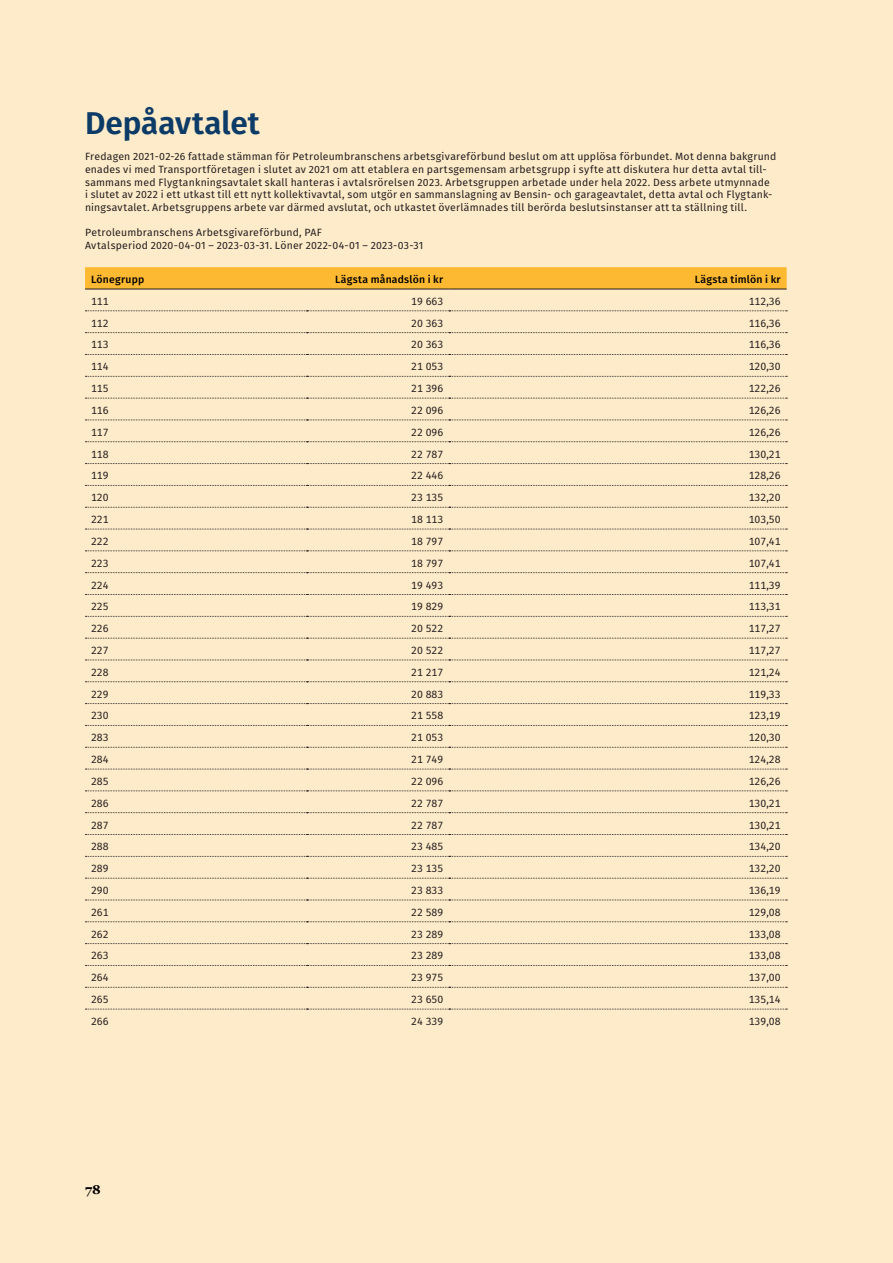
<style>
.page{position:relative;width:893px;height:1263px;background:#feebc9}
.page>*{position:absolute;margin:0;border:0;box-sizing:border-box;transform-origin:0 0}
.NY_R1{font:600 31.5px "Fira Sans";color:#0c3b67}
.t1{font:700 12.75px "Georgia";color:#000}
.Tabell_brödtext{font:10.5px/12.6px "Fira Sans";letter-spacing:.02em;color:#231f20}
.Tabell_siffror{font:10.5px "Fira Sans";color:#231f20}
.Tabell_brödtext_bold{font:500 10.5px "Fira Sans";letter-spacing:.02em;color:#000}
</style>
<div class="page">
<svg style="left:85px;top:267px;width:702px;height:22px;background:#f8b631"></svg>
<hr style="left:85px;top:289px;width:222px;height:1px;background:#231f20">
<hr style="left:307px;top:289px;width:142px;height:1px;background:#231f20">
<hr style="left:449px;top:289px;width:338px;height:1px;background:#231f20">
<svg style="left:85px;top:310px;width:702px;height:1px"></svg>
<svg style="left:85px;top:332px;width:702px;height:1px"></svg>
<svg style="left:85px;top:354px;width:702px;height:1px"></svg>
<svg style="left:85px;top:376px;width:702px;height:1px"></svg>
<svg style="left:85px;top:398px;width:702px;height:1px"></svg>
<svg style="left:85px;top:420px;width:702px;height:1px"></svg>
<svg style="left:85px;top:441px;width:702px;height:1px"></svg>
<svg style="left:85px;top:463px;width:702px;height:1px"></svg>
<svg style="left:85px;top:485px;width:702px;height:1px"></svg>
<svg style="left:85px;top:507px;width:702px;height:1px"></svg>
<svg style="left:85px;top:529px;width:702px;height:1px"></svg>
<svg style="left:85px;top:550px;width:702px;height:1px"></svg>
<svg style="left:85px;top:660px;width:702px;height:1px"></svg>
<svg style="left:85px;top:681px;width:702px;height:1px"></svg>
<svg style="left:85px;top:703px;width:702px;height:1px"></svg>
<svg style="left:85px;top:725px;width:702px;height:1px"></svg>
<svg style="left:85px;top:747px;width:702px;height:1px"></svg>
<svg style="left:85px;top:769px;width:702px;height:1px"></svg>
<svg style="left:85px;top:790px;width:702px;height:1px"></svg>
<svg style="left:85px;top:812px;width:702px;height:1px"></svg>
<svg style="left:85px;top:834px;width:702px;height:1px"></svg>
<svg style="left:85px;top:856px;width:702px;height:1px"></svg>
<svg style="left:85px;top:878px;width:702px;height:1px"></svg>
<svg style="left:85px;top:899px;width:702px;height:1px"></svg>
<svg style="left:85px;top:943px;width:702px;height:1px"></svg>
<svg style="left:85px;top:965px;width:702px;height:1px"></svg>
<svg style="left:85px;top:987px;width:702px;height:1px"></svg>
<svg style="left:85px;top:1009px;width:702px;height:1px"></svg>
<svg style="left:85px;top:572px;width:702px;height:1px"></svg>
<svg style="left:85px;top:594px;width:702px;height:1px"></svg>
<svg style="left:85px;top:616px;width:702px;height:1px"></svg>
<svg style="left:85px;top:638px;width:702px;height:1px"></svg>
<svg style="left:85px;top:921px;width:702px;height:1px"></svg>
<p class="NY_R1" style="left:85px;top:98px;width:176px">Depåavtalet</p>
<p class="Tabell_brödtext" style="left:85px;top:150px;width:693px">Fredagen 2021-02-26 fattade stämman för Petroleumbranschens arbetsgivareförbund beslut om att upplösa förbundet. Mot denna bakgrund enades vi med Transportföretagen i slutet av 2021 om att etablera en partsgemensam arbetsgrupp i syfte att diskutera hur detta avtal till&shy;sammans med Flygtankningsavtalet skall hanteras i avtalsrörelsen 2023. Arbetsgruppen arbetade under hela 2022. Dess arbete utmynnade<br>i slutet av 2022 i ett utkast till ett nytt kollektivavtal, som utgör en sammanslagning av Bensin- och garageavtalet, detta avtal och Flygtank&shy;ningsavtalet. Arbetsgruppens arbete var därmed avslutat, och utkastet överlämnades till berörda beslutsinstanser att ta ställning till.</p>
<p class="Tabell_brödtext" style="left:85px;top:226px;width:340px">Petroleumbranschens Arbetsgivareförbund, PAF<br>Avtalsperiod 2020-04-01 – 2023-03-31. Löner 2022-04-01 – 2023-03-31</p>
<p class="Tabell_brödtext_bold" style="left:91px;top:271px;width:55px">Lönegrupp</p>
<p class="Tabell_brödtext_bold" style="left:335px;top:271px;width:110px">Lägsta månadslön i kr</p>
<p class="Tabell_brödtext_bold" style="left:695px;top:271px;width:87px">Lägsta timlön i kr</p>
<p class="Tabell_siffror" style="left:91px;top:293px;width:19px">111</p>
<p class="Tabell_siffror" style="left:411px;top:293px;width:34px">19 663</p>
<p class="Tabell_siffror" style="left:749px;top:293px;width:33px">112,36</p>
<p class="Tabell_siffror" style="left:91px;top:315px;width:19px">112</p>
<p class="Tabell_siffror" style="left:411px;top:315px;width:34px">20 363</p>
<p class="Tabell_siffror" style="left:749px;top:315px;width:33px">116,36</p>
<p class="Tabell_siffror" style="left:91px;top:337px;width:19px">113</p>
<p class="Tabell_siffror" style="left:411px;top:337px;width:34px">20 363</p>
<p class="Tabell_siffror" style="left:749px;top:337px;width:33px">116,36</p>
<p class="Tabell_siffror" style="left:91px;top:359px;width:19px">114</p>
<p class="Tabell_siffror" style="left:411px;top:359px;width:34px">21 053</p>
<p class="Tabell_siffror" style="left:749px;top:359px;width:33px">120,30</p>
<p class="Tabell_siffror" style="left:91px;top:380px;width:19px">115</p>
<p class="Tabell_siffror" style="left:411px;top:380px;width:34px">21 396</p>
<p class="Tabell_siffror" style="left:749px;top:380px;width:33px">122,26</p>
<p class="Tabell_siffror" style="left:91px;top:402px;width:19px">116</p>
<p class="Tabell_siffror" style="left:411px;top:402px;width:34px">22 096</p>
<p class="Tabell_siffror" style="left:749px;top:402px;width:33px">126,26</p>
<p class="Tabell_siffror" style="left:91px;top:424px;width:19px">117</p>
<p class="Tabell_siffror" style="left:411px;top:424px;width:34px">22 096</p>
<p class="Tabell_siffror" style="left:749px;top:424px;width:33px">126,26</p>
<p class="Tabell_siffror" style="left:91px;top:446px;width:19px">118</p>
<p class="Tabell_siffror" style="left:411px;top:446px;width:34px">22 787</p>
<p class="Tabell_siffror" style="left:749px;top:446px;width:33px">130,21</p>
<p class="Tabell_siffror" style="left:91px;top:468px;width:19px">119</p>
<p class="Tabell_siffror" style="left:411px;top:468px;width:34px">22 446</p>
<p class="Tabell_siffror" style="left:749px;top:468px;width:33px">128,26</p>
<p class="Tabell_siffror" style="left:91px;top:490px;width:19px">120</p>
<p class="Tabell_siffror" style="left:411px;top:490px;width:34px">23 135</p>
<p class="Tabell_siffror" style="left:749px;top:490px;width:33px">132,20</p>
<p class="Tabell_siffror" style="left:91px;top:511px;width:19px">221</p>
<p class="Tabell_siffror" style="left:411px;top:511px;width:34px">18 113</p>
<p class="Tabell_siffror" style="left:749px;top:511px;width:33px">103,50</p>
<p class="Tabell_siffror" style="left:91px;top:533px;width:19px">222</p>
<p class="Tabell_siffror" style="left:411px;top:533px;width:34px">18 797</p>
<p class="Tabell_siffror" style="left:749px;top:533px;width:33px">107,41</p>
<p class="Tabell_siffror" style="left:91px;top:555px;width:19px">223</p>
<p class="Tabell_siffror" style="left:411px;top:555px;width:34px">18 797</p>
<p class="Tabell_siffror" style="left:749px;top:555px;width:33px">107,41</p>
<p class="Tabell_siffror" style="left:91px;top:577px;width:19px">224</p>
<p class="Tabell_siffror" style="left:411px;top:577px;width:34px">19 493</p>
<p class="Tabell_siffror" style="left:749px;top:577px;width:33px">111,39</p>
<p class="Tabell_siffror" style="left:91px;top:599px;width:19px">225</p>
<p class="Tabell_siffror" style="left:411px;top:599px;width:34px">19 829</p>
<p class="Tabell_siffror" style="left:749px;top:599px;width:33px">113,31</p>
<p class="Tabell_siffror" style="left:91px;top:620px;width:19px">226</p>
<p class="Tabell_siffror" style="left:411px;top:620px;width:34px">20 522</p>
<p class="Tabell_siffror" style="left:749px;top:620px;width:33px">117,27</p>
<p class="Tabell_siffror" style="left:91px;top:642px;width:19px">227</p>
<p class="Tabell_siffror" style="left:411px;top:642px;width:34px">20 522</p>
<p class="Tabell_siffror" style="left:749px;top:642px;width:33px">117,27</p>
<p class="Tabell_siffror" style="left:91px;top:664px;width:19px">228</p>
<p class="Tabell_siffror" style="left:411px;top:664px;width:34px">21 217</p>
<p class="Tabell_siffror" style="left:749px;top:664px;width:33px">121,24</p>
<p class="Tabell_siffror" style="left:91px;top:686px;width:19px">229</p>
<p class="Tabell_siffror" style="left:411px;top:686px;width:34px">20 883</p>
<p class="Tabell_siffror" style="left:749px;top:686px;width:33px">119,33</p>
<p class="Tabell_siffror" style="left:91px;top:708px;width:19px">230</p>
<p class="Tabell_siffror" style="left:411px;top:708px;width:34px">21 558</p>
<p class="Tabell_siffror" style="left:749px;top:708px;width:33px">123,19</p>
<p class="Tabell_siffror" style="left:91px;top:730px;width:19px">283</p>
<p class="Tabell_siffror" style="left:411px;top:730px;width:34px">21 053</p>
<p class="Tabell_siffror" style="left:749px;top:730px;width:33px">120,30</p>
<p class="Tabell_siffror" style="left:91px;top:751px;width:19px">284</p>
<p class="Tabell_siffror" style="left:411px;top:751px;width:34px">21 749</p>
<p class="Tabell_siffror" style="left:749px;top:751px;width:33px">124,28</p>
<p class="Tabell_siffror" style="left:91px;top:773px;width:19px">285</p>
<p class="Tabell_siffror" style="left:411px;top:773px;width:34px">22 096</p>
<p class="Tabell_siffror" style="left:749px;top:773px;width:33px">126,26</p>
<p class="Tabell_siffror" style="left:91px;top:795px;width:19px">286</p>
<p class="Tabell_siffror" style="left:411px;top:795px;width:34px">22 787</p>
<p class="Tabell_siffror" style="left:749px;top:795px;width:33px">130,21</p>
<p class="Tabell_siffror" style="left:91px;top:817px;width:19px">287</p>
<p class="Tabell_siffror" style="left:411px;top:817px;width:34px">22 787</p>
<p class="Tabell_siffror" style="left:749px;top:817px;width:33px">130,21</p>
<p class="Tabell_siffror" style="left:91px;top:839px;width:19px">288</p>
<p class="Tabell_siffror" style="left:411px;top:839px;width:34px">23 485</p>
<p class="Tabell_siffror" style="left:749px;top:839px;width:33px">134,20</p>
<p class="Tabell_siffror" style="left:91px;top:860px;width:19px">289</p>
<p class="Tabell_siffror" style="left:411px;top:860px;width:34px">23 135</p>
<p class="Tabell_siffror" style="left:749px;top:860px;width:33px">132,20</p>
<p class="Tabell_siffror" style="left:91px;top:882px;width:19px">290</p>
<p class="Tabell_siffror" style="left:411px;top:882px;width:34px">23 833</p>
<p class="Tabell_siffror" style="left:749px;top:882px;width:33px">136,19</p>
<p class="Tabell_siffror" style="left:91px;top:904px;width:19px">261</p>
<p class="Tabell_siffror" style="left:411px;top:904px;width:34px">22 589</p>
<p class="Tabell_siffror" style="left:749px;top:904px;width:33px">129,08</p>
<p class="Tabell_siffror" style="left:91px;top:926px;width:19px">262</p>
<p class="Tabell_siffror" style="left:411px;top:926px;width:34px">23 289</p>
<p class="Tabell_siffror" style="left:749px;top:926px;width:33px">133,08</p>
<p class="Tabell_siffror" style="left:91px;top:948px;width:19px">263</p>
<p class="Tabell_siffror" style="left:411px;top:948px;width:34px">23 289</p>
<p class="Tabell_siffror" style="left:749px;top:948px;width:33px">133,08</p>
<p class="Tabell_siffror" style="left:91px;top:970px;width:19px">264</p>
<p class="Tabell_siffror" style="left:411px;top:970px;width:34px">23 975</p>
<p class="Tabell_siffror" style="left:749px;top:970px;width:33px">137,00</p>
<p class="Tabell_siffror" style="left:91px;top:991px;width:19px">265</p>
<p class="Tabell_siffror" style="left:411px;top:991px;width:34px">23 650</p>
<p class="Tabell_siffror" style="left:749px;top:991px;width:33px">135,14</p>
<p class="Tabell_siffror" style="left:91px;top:1013px;width:19px">266</p>
<p class="Tabell_siffror" style="left:411px;top:1013px;width:34px">24 339</p>
<p class="Tabell_siffror" style="left:749px;top:1013px;width:33px">139,08</p>
<p class="t1" style="left:85px;top:1180px;width:17px">78</p>
</div>
